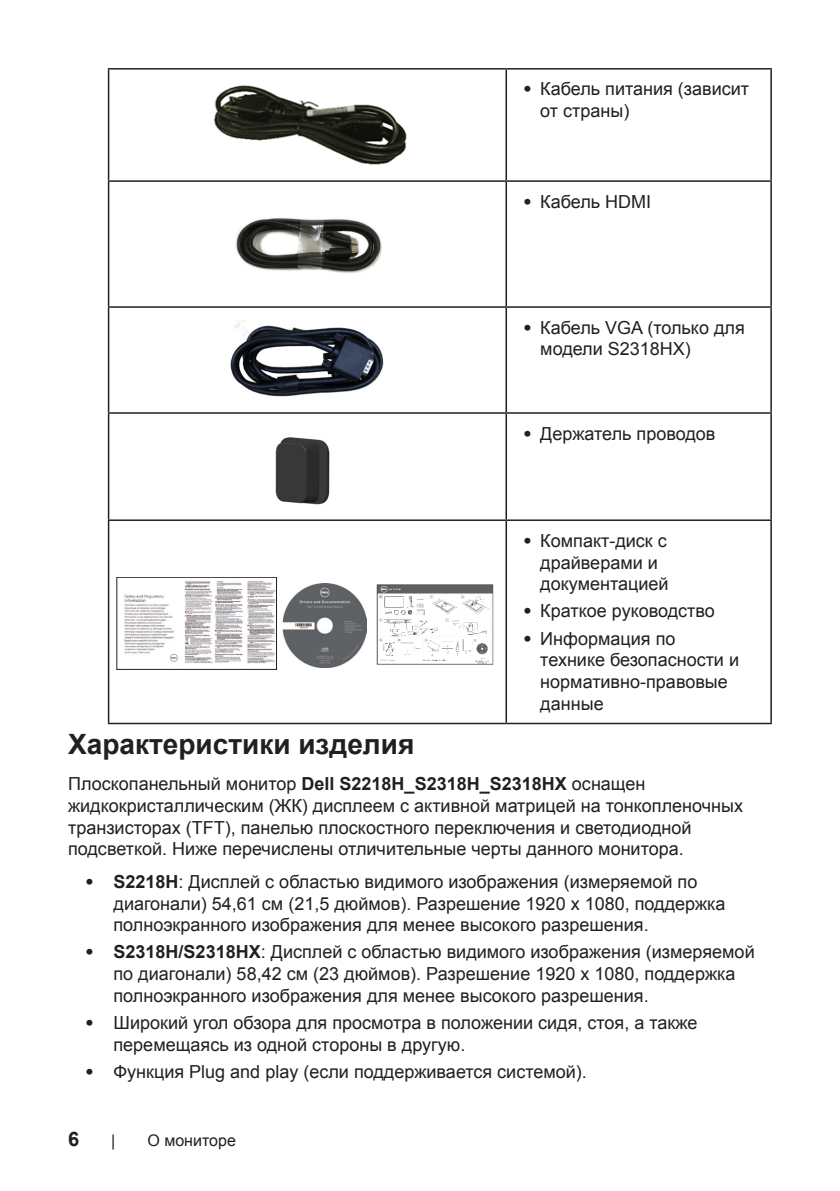
<style>
.page{position:relative;width:840px;height:1191px;background:#fff}
.page>*{position:absolute;margin:0;border:0;box-sizing:border-box;transform-origin:0 0}
.Head_2{font:700 28px "Arial";color:#231f20}
.pages{font:700 20px "Arial";color:#231f20}
.text_dot{font:18px/21.6px "Arial";color:#231f20}
.text{font:18px/21.6px "Arial";color:#231f20}
.pages-2{font:16px "Arial";color:#231f20}
.s1{font-family:"Museo Sans For Dell 100"}
.s2{font-weight:700}
</style>
<div class="page">
<hr style="left:108px;top:70px;width:1px;height:110px;background:#231f20">
<hr style="left:505px;top:70px;width:1px;height:110px;background:#231f20">
<hr style="left:770px;top:70px;width:1px;height:110px;background:#231f20">
<hr style="left:108px;top:68px;width:398px;height:2px;background:#231f20">
<hr style="left:506px;top:68px;width:265px;height:2px;background:#231f20">
<hr style="left:108px;top:180px;width:398px;height:2px;background:#231f20">
<hr style="left:108px;top:182px;width:1px;height:124px;background:#231f20">
<hr style="left:506px;top:180px;width:265px;height:2px;background:#231f20">
<hr style="left:505px;top:182px;width:1px;height:124px;background:#231f20">
<hr style="left:770px;top:182px;width:1px;height:124px;background:#231f20">
<hr style="left:108px;top:306px;width:398px;height:2px;background:#231f20">
<hr style="left:108px;top:308px;width:1px;height:104px;background:#231f20">
<hr style="left:506px;top:306px;width:265px;height:2px;background:#231f20">
<hr style="left:505px;top:308px;width:1px;height:104px;background:#231f20">
<hr style="left:770px;top:308px;width:1px;height:104px;background:#231f20">
<hr style="left:108px;top:412px;width:398px;height:2px;background:#231f20">
<hr style="left:108px;top:414px;width:1px;height:105px;background:#231f20">
<hr style="left:506px;top:412px;width:265px;height:2px;background:#231f20">
<hr style="left:505px;top:414px;width:1px;height:105px;background:#231f20">
<hr style="left:770px;top:414px;width:1px;height:105px;background:#231f20">
<hr style="left:108px;top:519px;width:398px;height:2px;background:#231f20">
<hr style="left:108px;top:521px;width:1px;height:201px;background:#231f20">
<hr style="left:506px;top:519px;width:265px;height:2px;background:#231f20">
<hr style="left:505px;top:521px;width:1px;height:201px;background:#231f20">
<hr style="left:770px;top:521px;width:1px;height:201px;background:#231f20">
<hr style="left:108px;top:722px;width:398px;height:2px;background:#231f20">
<hr style="left:506px;top:722px;width:265px;height:2px;background:#231f20">
<img style="left:214px;top:85px;width:193px;height:80px">
<img style="left:236px;top:218px;width:145px;height:55px">
<img style="left:230px;top:320px;width:153px;height:77px">
<img style="left:275px;top:437px;width:55px;height:68px">
<div style="left:280px;top:459px;width:21px;height:27px;background:#383838"></div>
<img style="left:276px;top:579px;width:218px;height:90px">
<img style="left:124px;top:581px;width:150px;height:83px">
<div style="left:116px;top:577px;width:160px;height:92px;border:1px solid #231f20"></div>
<img style="left:281px;top:584px;width:85px;height:83px">
<p class="text_dot" style="left:540px;top:78px;width:210px;text-indent:-17px"><span class="s1">∞</span> Кабель питания (зависит от страны)</p>
<p class="text_dot" style="left:523px;top:191px;width:129px"><span class="s1">∞</span> Кабель HDMI</p>
<p class="text_dot" style="left:540px;top:317px;width:206px;text-indent:-17px"><span class="s1">∞</span> Кабель VGA (только для модели S2318HX)</p>
<p class="text_dot" style="left:523px;top:423px;width:194px"><span class="s1">∞</span> Держатель проводов</p>
<p class="text_dot" style="left:540px;top:530px;width:130px;text-indent:-17px"><span class="s1">∞</span> Компакт-диск с драйверами и документацией</p>
<p class="text_dot" style="left:523px;top:600px;width:193px"><span class="s1">∞</span> Краткое руководство</p>
<p class="text_dot" style="left:540px;top:627px;width:200px;text-indent:-17px"><span class="s1">∞</span> Информация по технике безопасности и нормативно-правовые данные</p>
<p class="Head_2" style="left:68px;top:725px;width:347px">Характеристики изделия</p>
<p class="text" style="left:68px;top:773px;width:676px">Плоскопанельный монитор <span class="s2">Dell S2218H_S2318H_S2318HX</span> оснащен жидкокристаллическим (ЖК) дисплеем с активной матрицей на тонкопленочных транзисторах (TFT), панелью плоскостного переключения и светодиодной подсветкой. Ниже перечислены отличительные черты данного монитора.</p>
<p class="text_dot" style="left:113px;top:871px;width:613px;text-indent:-28px"><span class="s1">∞</span> <span class="s2">S2218H</span>: Дисплей с областью видимого изображения (измеряемой по диагонали) 54,61 см (21,5 дюймов). Разрешение 1920 x 1080, поддержка полноэкранного изображения для менее высокого разрешения.</p>
<p class="text_dot" style="left:113px;top:941px;width:642px;text-indent:-28px"><span class="s1">∞</span> <span class="s2">S2318H/S2318HX</span>: Дисплей с областью видимого изображения (измеряемой по диагонали) 58,42 см (23 дюймов). Разрешение 1920 x 1080, поддержка полноэкранного изображения для менее высокого разрешения.</p>
<p class="text_dot" style="left:113px;top:1012px;width:585px;text-indent:-28px"><span class="s1">∞</span> Широкий угол обзора для просмотра в положении сидя, стоя, а также перемещаясь из одной стороны в другую.</p>
<p class="text_dot" style="left:85px;top:1061px;width:503px"><span class="s1">∞</span> Функция Plug and play (если поддерживается системой).</p>
<p class="pages" style="left:68px;top:1125px;width:13px">6</p>
<p class="pages-2" style="left:111px;top:1129px;width:6px">|</p>
<p class="pages-2" style="left:147px;top:1129px;width:90px">О мониторе</p>
</div>
